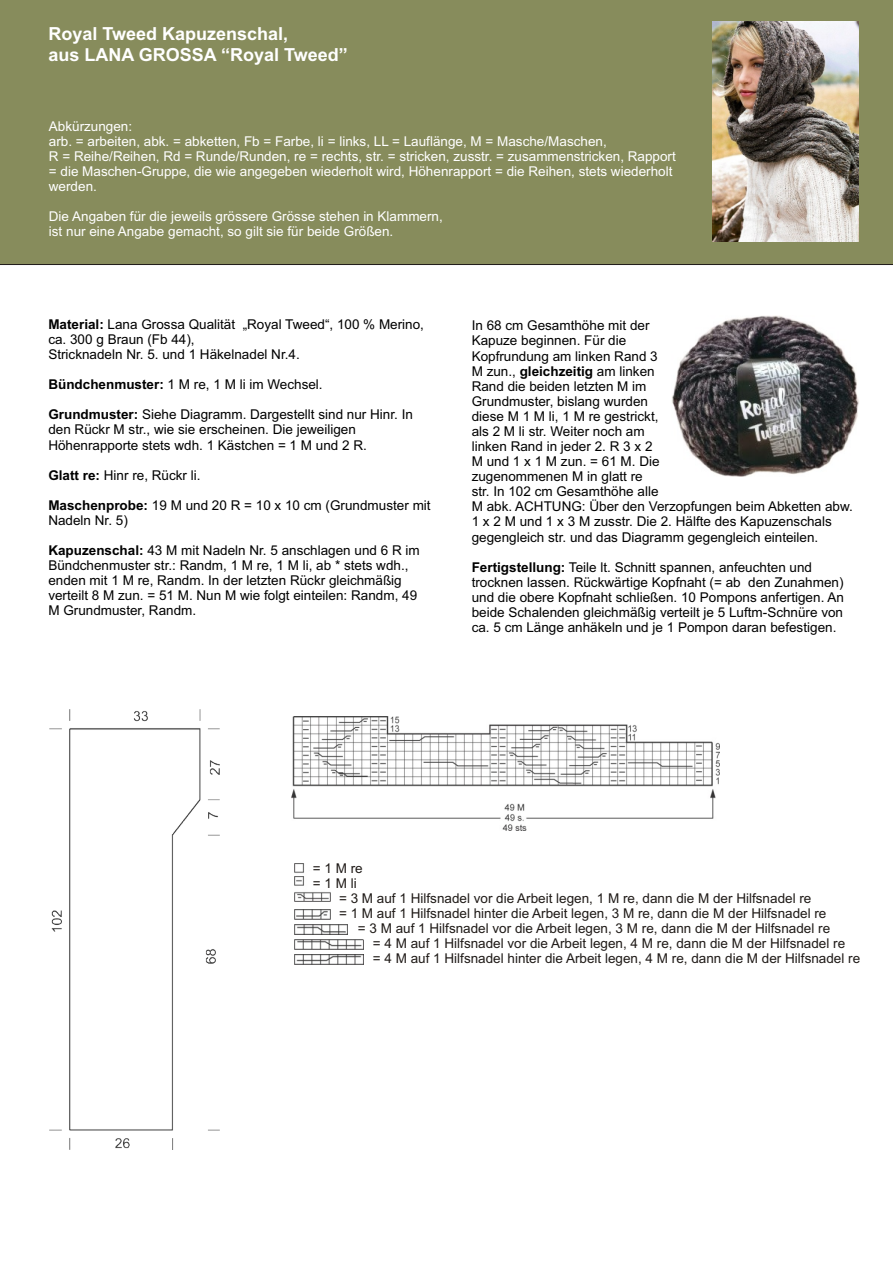
<style>
.page{position:relative;width:893px;height:1263px;background:#fff}
.page>*{position:absolute;margin:0;border:0;box-sizing:border-box;transform-origin:0 0}
.t1{font:700 18px/20.1px "Arial";color:#fff}
.t2{font:13.5px/15.1px "Arial";color:#000}
.t3{font:13.5px/15.1px "Arial";color:#fff}
.t4{font:13.5px "Arial";color:#1f1a17}
.s1{font-weight:700}
</style>
<div class="page">
<div style="left:0;top:0;width:893px;height:265px;background:#878c5c"></div>
<img style="left:49px;top:710px;width:170px;height:439px">
<img style="left:672px;top:316px;width:187px;height:160px">
<img style="left:292px;top:716px;width:428px;height:114px">
<img style="left:294px;top:863px;width:37px;height:39px">
<img style="left:294px;top:909px;width:37px;height:10px">
<img style="left:294px;top:924px;width:53px;height:10px">
<img style="left:294px;top:939px;width:70px;height:10px">
<img style="left:294px;top:954px;width:69px;height:10px">
<img style="left:712px;top:22px;width:147px;height:220px">
<h1 class="t1" style="left:49px;top:26px;width:301px">Royal Tweed Kapuzenschal,<br>aus LANA GROSSA “Royal Tweed”</h1>
<p class="t3" style="left:49px;top:120px;width:628px">Abkürzungen:<br>arb. = arbeiten, abk. = abketten, Fb = Farbe, li = links, LL = Lauflänge, M = Masche/Maschen,<br>R = Reihe/Reihen, Rd = Runde/Runden, re = rechts, str. = stricken, zusstr. = zusammenstricken, Rapport = die Maschen-Gruppe, die wie angegeben wiederholt wird, Höhenrapport = die Reihen, stets wiederholt werden.</p>
<p class="t3" style="left:49px;top:210px;width:395px">Die Angaben für die jeweils grössere Grösse stehen in Klammern, ist nur eine Angabe gemacht, so gilt sie für beide Größen.</p>
<p class="t2" style="left:48px;top:318px;width:377px"><span class="s1">Material:</span> Lana Grossa Qualität „Royal Tweed“, 100 % Merino, ca. 300 g Braun (Fb 44),<br>Stricknadeln Nr. 5. und 1 Häkelnadel Nr.4.</p>
<p class="t2" style="left:48px;top:378px;width:276px"><span class="s1">Bündchenmuster:</span> 1 M re, 1 M li im Wechsel.</p>
<p class="t2" style="left:48px;top:408px;width:366px"><span class="s1">Grundmuster:</span> Siehe Diagramm. Dargestellt sind nur Hinr. In den Rückr M str., wie sie erscheinen. Die jeweiligen<br>Höhenrapporte stets wdh. 1 Kästchen = 1 M und 2 R.</p>
<p class="t2" style="left:48px;top:469px;width:154px"><span class="s1">Glatt re:</span> Hinr re, Rückr li.</p>
<p class="t2" style="left:48px;top:499px;width:384px"><span class="s1">Maschenprobe:</span> 19 M und 20 R = 10 x 10 cm (Grundmuster mit<br>Nadeln Nr. 5)</p>
<p class="t2" style="left:48px;top:544px;width:373px"><span class="s1">Kapuzenschal:</span> 43 M mit Nadeln Nr. 5 anschlagen und 6 R im Bündchenmuster str.: Randm, 1 M re, 1 M li, ab * stets wdh., enden mit 1 M re, Randm. In der letzten Rückr gleichmäßig verteilt 8 M zun. = 51 M. Nun M wie folgt einteilen: Randm, 49<br>M Grundmuster, Randm.</p>
<p class="t2" style="left:472px;top:319px;width:383px">In 68 cm Gesamthöhe mit der<br>Kapuze beginnen. Für die<br>Kopfrundung am linken Rand 3<br>M zun., <span class="s1">gleichzeitig</span> am linken<br>Rand die beiden letzten M im<br>Grundmuster, bislang wurden<br>diese M 1 M li, 1 M re gestrickt,<br>als 2 M li str. Weiter noch am<br>linken Rand in jeder 2. R 3 x 2<br>M und 1 x 1 M zun. = 61 M. Die<br>zugenommenen M in glatt re<br>str. In 102 cm Gesamthöhe alle<br>M abk. ACHTUNG: Über den Verzopfungen beim Abketten abw.<br>1 x 2 M und 1 x 3 M zusstr. Die 2. Hälfte des Kapuzenschals gegengleich str. und das Diagramm gegengleich einteilen.</p>
<p class="t2" style="left:472px;top:561px;width:374px"><span class="s1">Fertigstellung:</span> Teile lt. Schnitt spannen, anfeuchten und trocknen lassen. Rückwärtige Kopfnaht (= ab den Zunahmen) und die obere Kopfnaht schließen. 10 Pompons anfertigen. An beide Schalenden gleichmäßig verteilt je 5 Luftm-Schnüre von ca. 5 cm Länge anhäkeln und je 1 Pompon daran befestigen.</p>
<p class="t4" style="left:313px;top:863px;width:51px">= 1 M re</p>
<p class="t4" style="left:313px;top:878px;width:45px">= 1 M li</p>
<p class="t4" style="left:339px;top:893px;width:474px">= 3 M auf 1 Hilfsnadel vor die Arbeit legen, 1 M re, dann die M der Hilfsnadel re</p>
<p class="t4" style="left:339px;top:908px;width:489px">= 1 M auf 1 Hilfsnadel hinter die Arbeit legen, 3 M re, dann die M der Hilfsnadel re</p>
<p class="t4" style="left:358px;top:923px;width:474px">= 3 M auf 1 Hilfsnadel vor die Arbeit legen, 3 M re, dann die M der Hilfsnadel re</p>
<p class="t4" style="left:373px;top:938px;width:474px">= 4 M auf 1 Hilfsnadel vor die Arbeit legen, 4 M re, dann die M der Hilfsnadel re</p>
<p class="t4" style="left:373px;top:953px;width:489px">= 4 M auf 1 Hilfsnadel hinter die Arbeit legen, 4 M re, dann die M der Hilfsnadel re</p>
</div>
